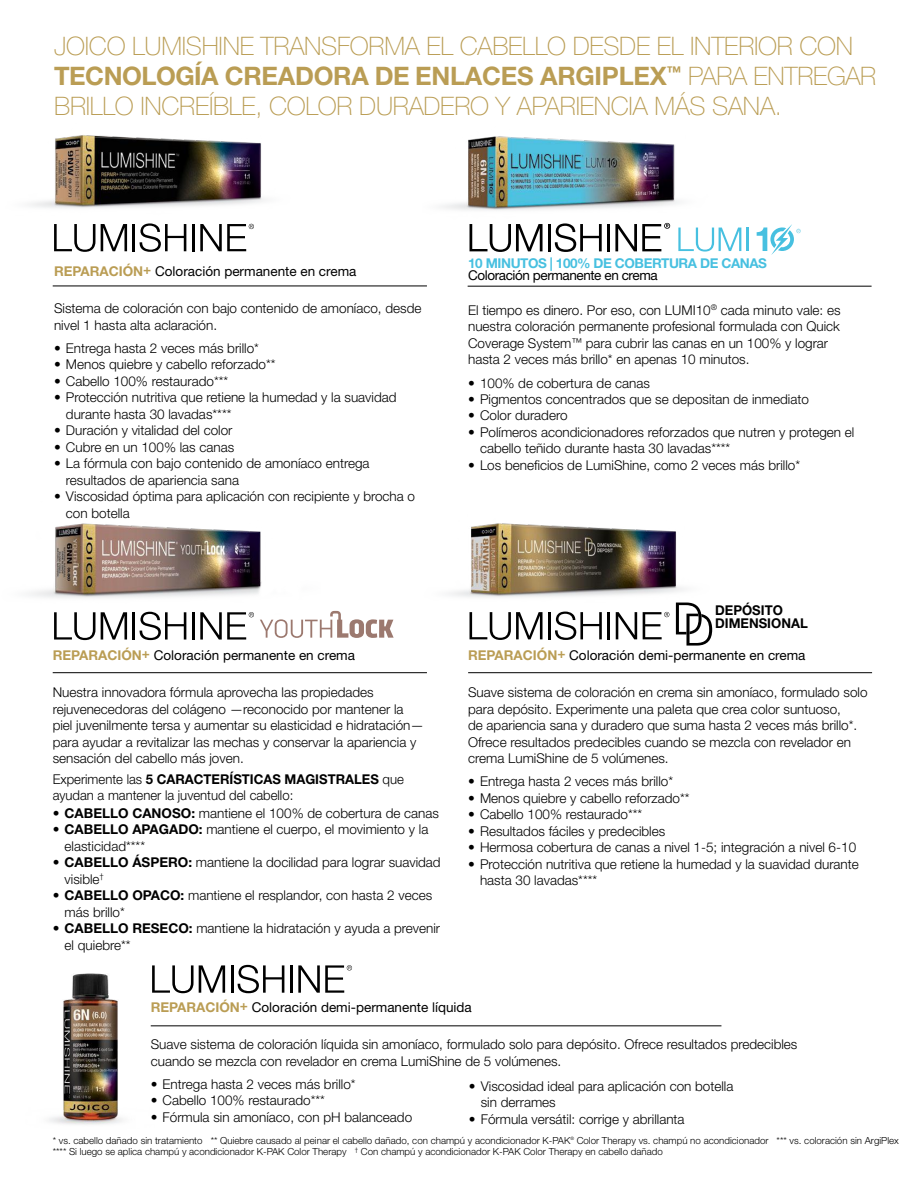
<style>
.page{position:relative;width:918px;height:1188px;background:#fff}
.page>*{position:absolute;margin:0;border:0;box-sizing:border-box;transform-origin:0 0}
.t1{font:100 25.5px/30px "Helvetica Neue LT Std";letter-spacing:-.01em;color:#ba9d54}
.t2{font:300 13.5px/16.5px "Helvetica Neue LT Std";color:#000}
.t3{font:13.5px "Helvetica Neue LT Std";color:#000}
.t4{font:700 13.5px "Helvetica Neue LT Std";letter-spacing:-.03em;color:#47c0e0}
.t5{font:13.5px "Helvetica Neue LT Std";letter-spacing:-.03em;color:#000}
.t6{font:700 13.5px/13px "Helvetica Neue LT Std";color:#000}
.t7{font:300 9.75px/11.6px "Helvetica Neue LT Std";color:#000}
.s1{font-weight:700}
.s2{font-weight:700;color:#ba9d54}
.s3{font-size:10.8px}
.s4{color:#010000}
</style>
<div class="page">
<img style="left:30px;top:135px;width:235px;height:91px">
<img style="left:30px;top:523px;width:232px;height:92px">
<img style="left:449px;top:523px;width:242px;height:92px">
<img style="left:442px;top:136px;width:280px;height:98px">
<img style="left:49px;top:973px;width:105px;height:152px">
<hr style="left:468px;top:672px;width:404px;height:1px;background:#000">
<svg style="left:676px;top:603px;width:36px;height:43px"></svg>
<svg style="left:470px;top:612px;width:73px;height:28px"></svg>
<hr style="left:548px;top:612px;width:3px;height:27px;background:#000">
<svg style="left:555px;top:612px;width:47px;height:28px"></svg>
<hr style="left:607px;top:612px;width:3px;height:27px;background:#000">
<svg style="left:616px;top:612px;width:21px;height:27px"></svg>
<svg style="left:643px;top:612px;width:26px;height:27px"></svg>
<hr style="left:53px;top:286px;width:374px;height:1px;background:#000">
<svg style="left:54px;top:224px;width:41px;height:28px"></svg>
<svg style="left:101px;top:224px;width:26px;height:27px"></svg>
<hr style="left:133px;top:224px;width:2px;height:27px;background:#000">
<svg style="left:139px;top:223px;width:47px;height:29px"></svg>
<hr style="left:192px;top:224px;width:3px;height:27px;background:#000">
<svg style="left:200px;top:224px;width:54px;height:27px"></svg>
<hr style="left:53px;top:672px;width:374px;height:1px;background:#000">
<svg style="left:260px;top:611px;width:134px;height:27px"></svg>
<svg style="left:54px;top:612px;width:41px;height:28px"></svg>
<svg style="left:101px;top:612px;width:26px;height:28px"></svg>
<hr style="left:133px;top:612px;width:2px;height:28px;background:#000">
<svg style="left:139px;top:612px;width:47px;height:28px"></svg>
<hr style="left:192px;top:612px;width:3px;height:28px;background:#000">
<svg style="left:200px;top:612px;width:54px;height:28px"></svg>
<svg style="left:152px;top:965px;width:73px;height:28px"></svg>
<hr style="left:231px;top:965px;width:2px;height:28px;background:#000">
<svg style="left:237px;top:965px;width:47px;height:28px"></svg>
<hr style="left:290px;top:965px;width:3px;height:28px;background:#000">
<svg style="left:298px;top:965px;width:54px;height:28px"></svg>
<hr style="left:151px;top:1026px;width:570px;height:1px;background:#000">
<hr style="left:468px;top:286px;width:404px;height:1px;background:#000">
<svg style="left:470px;top:224px;width:73px;height:28px"></svg>
<hr style="left:548px;top:224px;width:3px;height:27px;background:#000">
<svg style="left:555px;top:223px;width:47px;height:29px"></svg>
<hr style="left:607px;top:224px;width:3px;height:27px;background:#000">
<svg style="left:615px;top:223px;width:55px;height:28px"></svg>
<svg style="left:678px;top:228px;width:63px;height:24px"></svg>
<hr style="left:746px;top:228px;width:2px;height:23px;background:#47c0e0">
<svg style="left:757px;top:224px;width:44px;height:31px"></svg>
<h1 class="t1" style="left:54px;top:31px;width:823px">JOICO LUMISHINE TRANSFORMA EL CABELLO DESDE EL INTERIOR CON<br><span class="s1">TECNOLOGÍA CREADORA DE ENLACES ARGIPLEX</span><sup>™</sup> PARA ENTREGAR<br>BRILLO INCREÍBLE, COLOR DURADERO Y APARIENCIA MÁS SANA.</h1>
<p class="t3" style="left:54px;top:263px;width:304px"><span class="s2">REPARACIÓN+</span> Coloración permanente en crema</p>
<p class="t2" style="left:54px;top:300px;width:369px">Sistema de coloración con bajo contenido de amoníaco, desde nivel 1 hasta alta aclaración.</p>
<p class="t2" style="left:54px;top:340px;width:206px">• Entrega hasta 2 veces más brillo*</p>
<p class="t2" style="left:54px;top:356px;width:223px">• Menos quiebre y cabello reforzado**</p>
<p class="t2" style="left:54px;top:373px;width:176px">• Cabello 100% restaurado***</p>
<p class="t2" style="left:66px;top:389px;width:332px;text-indent:-12px">• Protección nutritiva que retiene la humedad y la suavidad durante hasta 30 lavadas****</p>
<p class="t2" style="left:54px;top:422px;width:180px">• Duración y vitalidad del color</p>
<p class="t2" style="left:54px;top:439px;width:182px">• Cubre en un 100% las canas</p>
<p class="t2" style="left:66px;top:455px;width:305px;text-indent:-12px">• La fórmula con bajo contenido de amoníaco entrega resultados de apariencia sana</p>
<p class="t2" style="left:66px;top:488px;width:351px;text-indent:-12px">• Viscosidad óptima para aplicación con recipiente y brocha o con botella</p>
<p class="t4" style="left:468px;top:255px;width:300px">10 MINUTOS | 100% DE COBERTURA DE CANAS</p>
<p class="t5" style="left:468px;top:268px;width:191px">Coloración permanente en crema</p>
<p class="t2" style="left:468px;top:301px;width:374px">El tiempo es dinero. Por eso, con LUMI10<sup>®</sup> cada minuto vale: es nuestra coloración permanente profesional formulada con Quick Coverage System<span class="s3">™</span> para cubrir las canas en un 100% y lograr hasta 2 veces más brillo* en apenas 10 minutos.</p>
<p class="t2" style="left:468px;top:374px;width:183px">• 100% de cobertura de canas</p>
<p class="t2" style="left:468px;top:391px;width:342px">• Pigmentos concentrados que se depositan de inmediato</p>
<p class="t2" style="left:468px;top:407px;width:101px">• Color duradero</p>
<p class="t2" style="left:480px;top:424px;width:376px;text-indent:-12px">• Polímeros acondicionadores reforzados que nutren y protegen el cabello teñido durante hasta 30 lavadas****</p>
<p class="t2" style="left:468px;top:457px;width:333px">• Los beneficios de LumiShine, como 2 veces más brillo*</p>
<p class="t3" style="left:53px;top:647px;width:304px"><span class="s2">REPARACIÓN+</span> Coloración permanente en crema</p>
<p class="t2" style="left:53px;top:684px;width:373px">Nuestra innovadora fórmula aprovecha las propiedades rejuvenecedoras del colágeno —reconocido por mantener la piel juvenilmente tersa y aumentar su elasticidad e hidratación— para ayudar a revitalizar las mechas y conservar la apariencia y sensación del cabello más joven.</p>
<p class="t2" style="left:53px;top:771px;width:353px">Experimente las <span class="s1">5 CARACTERÍSTICAS MAGISTRALES</span> que ayudan a mantener la juventud del cabello:</p>
<p class="t2" style="left:53px;top:805px;width:388px">• <span class="s1">CABELLO CANOSO:</span> mantiene el 100% de cobertura de canas</p>
<p class="t2" style="left:65px;top:821px;width:365px;text-indent:-12px">• <span class="s1">CABELLO APAGADO:</span> mantiene el cuerpo, el movimiento y la elasticidad****</p>
<p class="t2" style="left:65px;top:854px;width:378px;text-indent:-12px">• <span class="s1">CABELLO ÁSPERO:</span> mantiene la docilidad para lograr suavidad visible<sup>†</sup></p>
<p class="t2" style="left:65px;top:887px;width:369px;text-indent:-12px">• <span class="s1">CABELLO OPACO:</span> mantiene el resplandor, con hasta 2 veces más brillo*</p>
<p class="t2" style="left:65px;top:920px;width:377px;text-indent:-12px">• <span class="s1">CABELLO RESECO:</span> mantiene la hidratación y ayuda a prevenir el quiebre**</p>
<p class="t6" style="left:715px;top:604px;width:94px">DEPÓSITO<br>DIMENSIONAL</p>
<p class="t3" style="left:468px;top:647px;width:339px"><span class="s2">REPARACIÓN+</span> Coloración demi-permanente en crema</p>
<p class="t2" style="left:468px;top:684px;width:401px">Suave sistema de coloración en crema sin amoníaco, formulado solo para depósito. Experimente una paleta que crea color suntuoso,<br>de apariencia sana y duradero que suma hasta 2 veces más brillo*.<br>Ofrece resultados predecibles cuando se mezcla con revelador en crema LumiShine de 5 volúmenes.</p>
<p class="t2" style="left:468px;top:773px;width:206px">• Entrega hasta 2 veces más brillo*</p>
<p class="t2" style="left:468px;top:789px;width:223px">• Menos quiebre y cabello reforzado**</p>
<p class="t2" style="left:468px;top:806px;width:176px">• Cabello 100% restaurado***</p>
<p class="t2" style="left:468px;top:822px;width:199px">• Resultados fáciles y predecibles</p>
<p class="t2" style="left:468px;top:839px;width:390px">• Hermosa cobertura de canas a nivel 1-5; integración a nivel 6-10</p>
<p class="t2" style="left:480px;top:855px;width:380px;text-indent:-12px">• Protección nutritiva que retiene la humedad y la suavidad durante hasta 30 lavadas****</p>
<p class="t3" style="left:151px;top:999px;width:323px"><span class="s2">REPARACIÓN+</span> Coloración demi-permanente líquida</p>
<p class="t2" style="left:151px;top:1036px;width:648px">Suave sistema de coloración líquida sin amoníaco, formulado solo para depósito. Ofrece resultados predecibles cuando se mezcla con revelador en crema LumiShine de 5 volúmenes<span class="s4">.</span></p>
<p class="t2" style="left:151px;top:1076px;width:206px">• Entrega hasta 2 veces más brillo*</p>
<p class="t2" style="left:151px;top:1092px;width:176px">• Cabello 100% restaurado***</p>
<p class="t2" style="left:151px;top:1109px;width:263px">• Fórmula sin amoníaco, con pH balanceado</p>
<p class="t2" style="left:481px;top:1078px;width:254px;text-indent:-12px">• Viscosidad ideal para aplicación con botella sin derrames</p>
<p class="t2" style="left:469px;top:1111px;width:217px">• Fórmula versátil: corrige y abrillanta</p>
<p class="t7" style="left:53px;top:1134px;width:848px">* vs. cabello dañado sin tratamiento ** Quiebre causado al peinar el cabello dañado, con champú y acondicionador K-PAK<sup>®</sup> Color Therapy vs. champú no acondicionador *** vs. coloración sin ArgiPlex **** Si luego se aplica champú y acondicionador K-PAK Color Therapy <sup>†</sup> Con champú y acondicionador K-PAK Color Therapy en cabello dañado</p>
</div>
